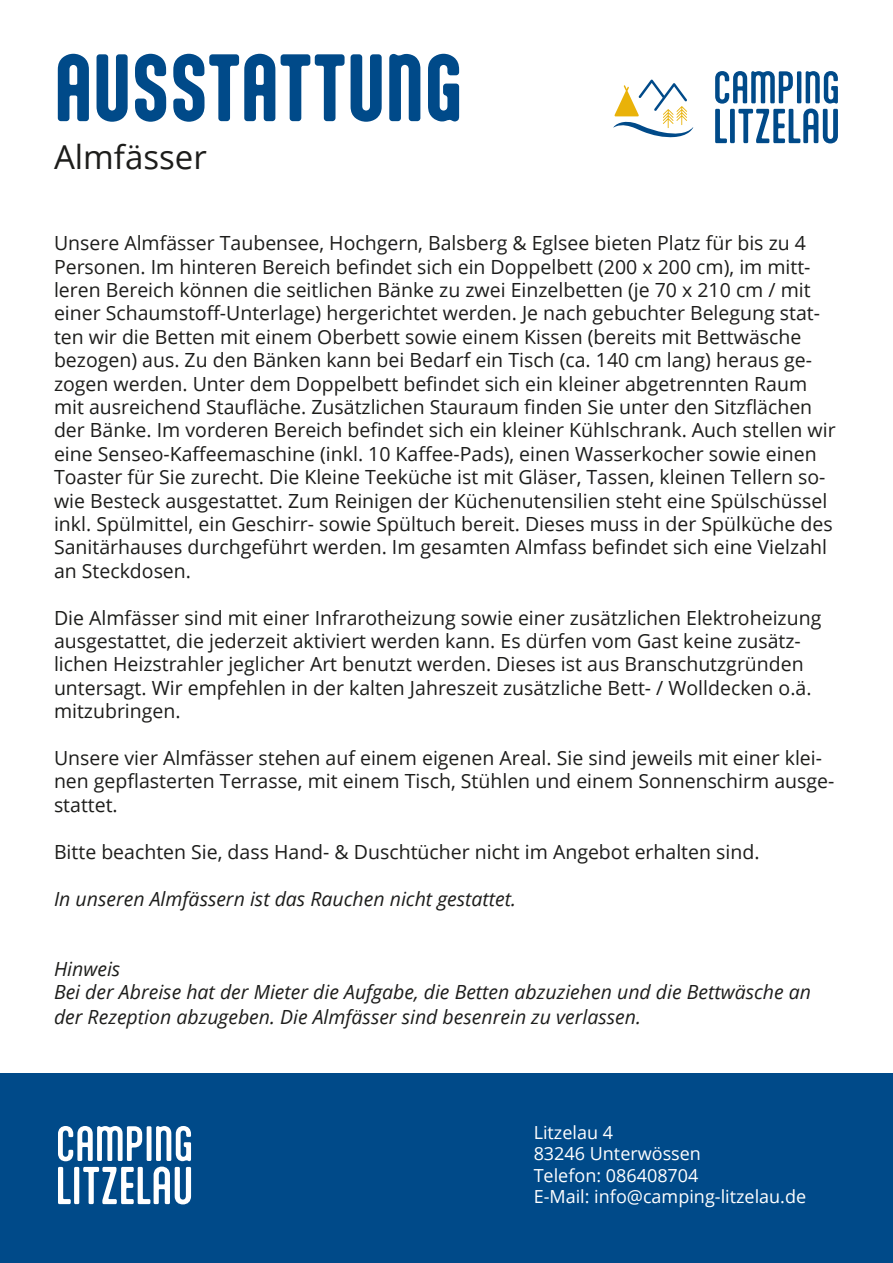
<style>
.page{position:relative;width:893px;height:1263px;background:#fff}
.page>*{position:absolute;margin:0;border:0;box-sizing:border-box;transform-origin:0 0}
.t1{font:700 81px "Aptly";letter-spacing:.01em;color:#004a89}
.t2{font:33px "Open Sans";color:#1d1d1b}
.t3{font:19.5px/23.4px "Open Sans";color:#1d1d1b}
.t4{font:italic 19.5px/25.2px "Open Sans";color:#1d1d1b}
.t5{font:18px "Open Sans";color:#fff}
</style>
<div class="page">
<svg style="left:715px;top:71px;width:123px;height:72px"></svg>
<svg style="left:613px;top:80px;width:80px;height:58px"></svg>
<div style="left:0;top:1074px;width:893px;height:189px;background:#004a89"></div>
<svg style="left:58px;top:1126px;width:133px;height:78px"></svg>
<p class="t1" style="left:54px;top:38px;width:410px">AUSSTATTUNG</p>
<p class="t2" style="left:54px;top:135px;width:154px">Almfässer</p>
<p class="t3" style="left:54px;top:231px;width:783px">Unsere Almfässer Taubensee, Hochgern, Balsberg &amp; Eglsee bieten Platz für bis zu 4<br>Personen. Im hinteren Bereich befindet sich ein Doppelbett (200 x 200 cm), im mitt&shy;leren Bereich können die seitlichen Bänke zu zwei Einzelbetten (je 70 x 210 cm / mit einer Schaumstoff-Unterlage) hergerichtet werden. Je nach gebuchter Belegung stat&shy;ten wir die Betten mit einem Oberbett sowie einem Kissen (bereits mit Bettwäsche bezogen) aus. Zu den Bänken kann bei Bedarf ein Tisch (ca. 140 cm lang) heraus ge&shy;zogen werden. Unter dem Doppelbett befindet sich ein kleiner abgetrennten Raum mit ausreichend Staufläche. Zusätzlichen Stauraum finden Sie unter den Sitzflächen der Bänke. Im vorderen Bereich befindet sich ein kleiner Kühlschrank. Auch stellen wir eine Senseo-Kaffeemaschine (inkl. 10 Kaffee-Pads), einen Wasserkocher sowie einen Toaster für Sie zurecht. Die Kleine Teeküche ist mit Gläser, Tassen, kleinen Tellern so&shy;wie Besteck ausgestattet. Zum Reinigen der Küchenutensilien steht eine Spülschüssel inkl. Spülmittel, ein Geschirr- sowie Spültuch bereit. Dieses muss in der Spülküche des Sanitärhauses durchgeführt werden. Im gesamten Almfass befindet sich eine Vielzahl an Steckdosen.</p>
<p class="t3" style="left:54px;top:605px;width:769px">Die Almfässer sind mit einer Infrarotheizung sowie einer zusätzlichen Elektroheizung ausgestattet, die jederzeit aktiviert werden kann. Es dürfen vom Gast keine zusätz&shy;lichen Heizstrahler jeglicher Art benutzt werden. Dieses ist aus Branschutzgründen untersagt. Wir empfehlen in der kalten Jahreszeit zusätzliche Bett- / Wolldecken o.ä. mitzubringen.</p>
<p class="t3" style="left:54px;top:746px;width:782px">Unsere vier Almfässer stehen auf einem eigenen Areal. Sie sind jeweils mit einer klei&shy;nen gepflasterten Terrasse, mit einem Tisch, Stühlen und einem Sonnenschirm ausge&shy;stattet.</p>
<p class="t3" style="left:54px;top:839px;width:707px">Bitte beachten Sie, dass Hand- &amp; Duschtücher nicht im Angebot erhalten sind.</p>
<p class="t4" style="left:54px;top:885px;width:463px">In unseren Almfässern ist das Rauchen nicht gestattet.</p>
<p class="t4" style="left:54px;top:955px;width:68px">Hinweis</p>
<p class="t4" style="left:54px;top:979px;width:759px">Bei der Abreise hat der Mieter die Aufgabe, die Betten abzuziehen und die Bettwäsche an der Rezeption abzugeben. Die Almfässer sind besenrein zu verlassen.</p>
<p class="t5" style="left:534px;top:1120px;width:81px">Litzelau 4</p>
<p class="t5" style="left:534px;top:1141px;width:169px">83246 Unterwössen</p>
<p class="t5" style="left:534px;top:1163px;width:166px">Telefon: 086408704</p>
<p class="t5" style="left:534px;top:1184px;width:274px">E-Mail: info@camping-litzelau.de</p>
</div>
